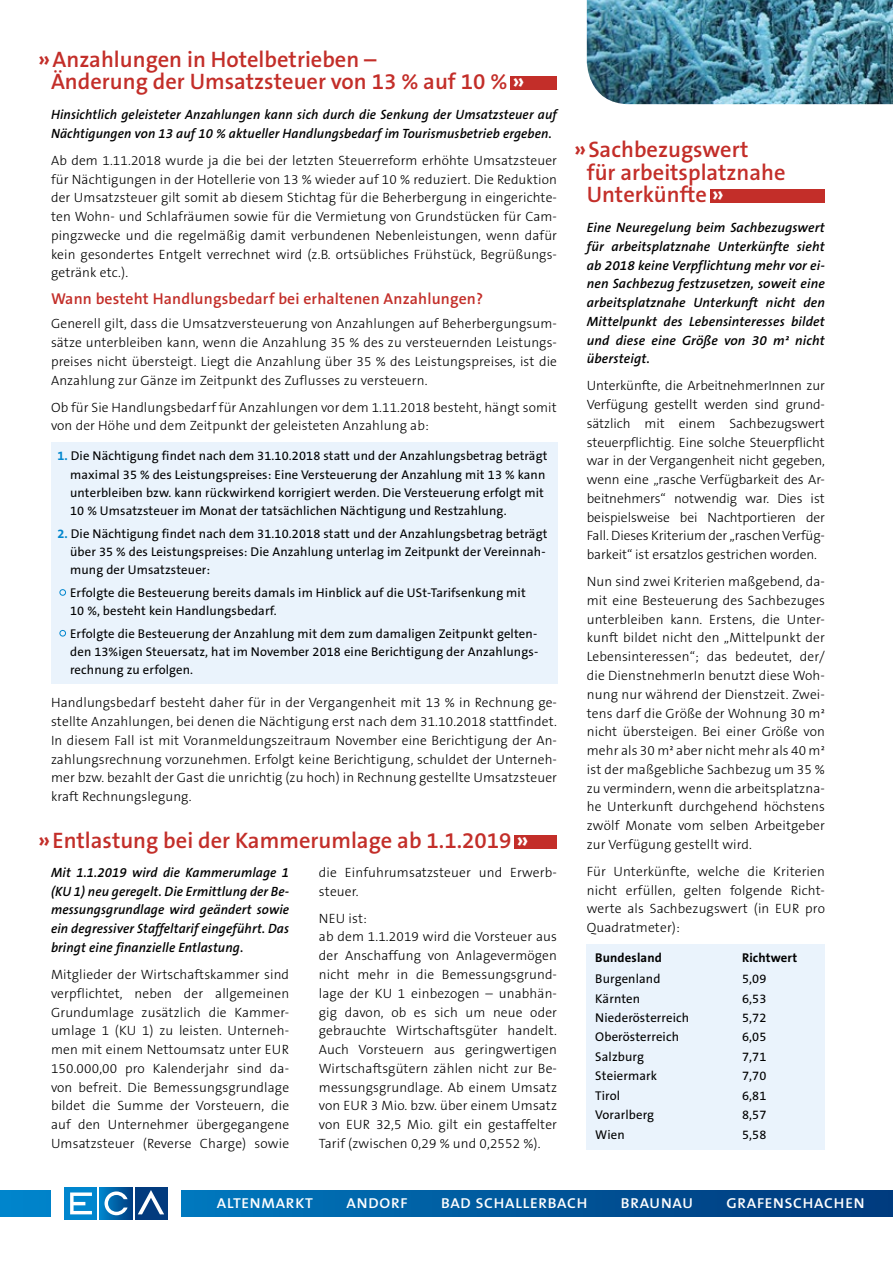
<style>
.page{position:relative;width:893px;height:1263px;background:#fff}
.page>*{position:absolute;margin:0;border:0;box-sizing:border-box;transform-origin:0 0}
.t1{font:600 22.5px/22.5px "The Sans B6";color:#c32e29}
.t2{font:600 15.75px "The Sans B6";letter-spacing:.01em;color:#c32e29}
.t3{font:600 14.4px "The Sans B6";letter-spacing:.05em;color:#fff;scale:1.06 1}
.t4{font:600 14.4px "The Sans B6";letter-spacing:.1em;color:#fff;scale:1.06 1}
.t5{font:300 13.5px/18.8px "The Sans B3";letter-spacing:.01em;color:#000;text-align:justify}
.t6{font:italic 600 13.5px/18.8px "The Sans B6";letter-spacing:.01em;color:#000;text-align:justify}
.t7{font:12.75px/18.3px "The Sans B5 Plain";letter-spacing:.01em;color:#000}
.t8{font:700 12.75px "The Sans B7";letter-spacing:.01em;color:#000}
.s1{font-family:"The Sans B7";font-weight:700}
.s2{font-family:"The Sans B7";font-weight:700;color:#fff}
.s3{font-family:"The Sans B7";font-weight:700;color:#0086ce}
</style>
<div class="page">
<div style="left:51px;top:442px;width:506px;height:242px;background:#eaf3fc"></div>
<div style="left:587px;top:944px;width:238px;height:205px;background:#eaf3fc"></div>
<div style="left:511px;top:76px;width:46px;height:14px;background:#c32e29"></div>
<div style="left:515px;top:835px;width:42px;height:13px;background:#c32e29"></div>
<div style="left:710px;top:189px;width:115px;height:13px;background:#c32e29"></div>
<div style="left:60px;top:589px;width:6px;height:7px;border:1px solid #0086ce;border-radius:50%"></div>
<svg style="left:60px;top:630px;width:6px;height:6px"></svg>
<img style="left:587px;top:0;width:306px;height:104px">
<img style="left:0;top:1191px;width:893px;height:25px">
<div style="left:51px;top:1183px;width:129px;height:42px;background:#fff"></div>
<div style="left:64px;top:1187px;width:33px;height:32px;background:#0086ce"></div>
<svg style="left:70px;top:1192px;width:22px;height:22px"></svg>
<svg style="left:100px;top:1187px;width:32px;height:32px"></svg>
<svg style="left:105px;top:1191px;width:23px;height:24px"></svg>
<div style="left:135px;top:1187px;width:33px;height:32px;background:#023b7e"></div>
<svg style="left:138px;top:1190px;width:26px;height:24px"></svg>
<h1 class="t1" style="left:51px;top:49px;width:475px;text-indent:-13px"><span class="s1">»</span>Anzahlungen in Hotelbetrieben –<br>Änderung der U msatzsteuer von 13 % auf 10 % <span class="s2">»</span></h1>
<p class="t6" style="left:51px;top:106px;width:507px">Hinsichtlich geleisteter Anzahlungen kann sich durch die Senkung der Umsatzsteuer auf<br>Nächtigungen von 13 auf 10 % aktueller Handlungsbedarf im Tourismusbetrieb ergeben.</p>
<p class="t5" style="left:51px;top:152px;width:507px">Ab dem 1.11.2018 wurde ja die bei der letzten Steuerreform erhöhte Umsatzsteuer für Nächtigungen in der Hotellerie von 13 % wieder auf 10 % reduziert. Die Reduktion der Umsatzsteuer gilt somit ab diesem Stichtag für die Beherbergung in eingerichte&shy;ten Wohn- und Schlafräumen sowie für die Vermietung von Grundstücken für Cam&shy;pingzwecke und die regelmäßig damit verbundenen Nebenleistungen, wenn dafür kein gesondertes Entgelt verrechnet wird (z.B. ortsübliches Frühstück, Begrüßungs&shy;getränk etc.).</p>
<p class="t2" style="left:51px;top:291px;width:434px">Wann besteht Handlungsbedarf bei erhaltenen Anzahlungen?</p>
<p class="t5" style="left:51px;top:315px;width:507px">Generell gilt, dass die Umsatzversteuerung von Anzahlungen auf Beherbergungsum&shy;sätze unterbleiben kann, wenn die Anzahlung 35 % des zu versteuernden Leistungs&shy;preises nicht übersteigt. Liegt die Anzahlung über 35 % des Leistungspreises, ist die Anzahlung zur Gänze im Zeitpunkt des Zuflusses zu versteuern.</p>
<p class="t5" style="left:51px;top:398px;width:507px">Ob für Sie Handlungsbedarf für Anzahlungen vor dem 1.11.2018 besteht, hängt somit von der Höhe und dem Zeitpunkt der geleisteten Anzahlung ab:</p>
<p class="t7" style="left:70px;top:448px;width:479px;text-indent:-13px"><span class="s3">1.</span> Die Nächtigung findet nach dem 31.10.2018 statt und der Anzahlungsbetrag beträgt maximal 35 % des Leistungspreises: Eine Versteuerung der Anzahlung mit 13 % kann unterbleiben bzw. kann rückwirkend korrigiert werden. Die Versteuerung erfolgt mit 10 % Umsatzsteuer im Monat der tatsächlichen Nächtigung und Restzahlung.</p>
<p class="t7" style="left:70px;top:525px;width:479px;text-indent:-13px"><span class="s3">2.</span> Die Nächtigung findet nach dem 31.10.2018 statt und der Anzahlungsbetrag beträgt über 35 % des Leistungspreises: Die Anzahlung unterlag im Zeitpunkt der Vereinnah&shy;mung der Umsatzsteuer:</p>
<p class="t7" style="left:70px;top:584px;width:457px">Erfolgte die Besteuerung bereits damals im Hinblick auf die USt-Tarifsenkung mit<br>10 %, besteht kein Handlungsbedarf.</p>
<p class="t7" style="left:70px;top:625px;width:470px;text-align:justify">Erfolgte die Besteuerung der Anzahlung mit dem zum damaligen Zeitpunkt gelten&shy;den 13%igen Steuersatz, hat im November 2018 eine Berichtigung der Anzahlungs&shy;rechnung zu erfolgen.</p>
<p class="t5" style="left:51px;top:694px;width:507px">Handlungsbedarf besteht daher für in der Vergangenheit mit 13 % in Rechnung ge&shy;stellte Anzahlungen, bei denen die Nächtigung erst nach dem 31.10.2018 stattfindet.<br>In diesem Fall ist mit Voranmeldungszeitraum November eine Berichtigung der An&shy;zahlungsrechnung vorzunehmen. Erfolgt keine Berichtigung, schuldet der Unterneh&shy;mer bzw. bezahlt der Gast die unrichtig (zu hoch) in Rechnung gestellte Umsatzsteuer kraft Rechnungslegung.</p>
<h1 class="t1" style="left:38px;top:831px;width:492px"><span class="s1">»</span>Entlastung bei der Kammerumlage ab 1.1.2019 <span class="s2">»</span></h1>
<p class="t6" style="left:51px;top:864px;width:240px">Mit 1.1.2019 wird die Kammerumlage 1 (KU 1) neu geregelt. Die Ermittlung der Be&shy;messungsgrundlage wird geändert sowie ein degressiver Staffeltarif eingeführt. Das bringt eine finanzielle Entlastung.</p>
<p class="t5" style="left:51px;top:966px;width:240px">Mitglieder der Wirtschaftskammer sind verpflichtet, neben der allgemeinen Grundumlage zusätzlich die Kammer&shy;umlage 1 (KU 1) zu leisten. Unterneh&shy;men mit einem Nettoumsatz unter EUR 150.000,00 pro Kalenderjahr sind da&shy;von befreit. Die Bemessungsgrundlage bildet die Summe der Vorsteuern, die auf den Unternehmer übergegangene Umsatzsteuer (Reverse Charge) sowie</p>
<p class="t5" style="left:319px;top:864px;width:240px">die Einfuhrumsatzsteuer und Erwerb&shy;steuer.</p>
<p class="t5" style="left:319px;top:910px;width:240px;text-align:left">NEU ist:<br>ab dem 1.1.2019 wird die Vorsteuer aus der Anschaffung von Anlagevermögen nicht mehr in die Bemessungsgrund&shy;lage der KU 1 einbezogen – unabhän&shy;gig davon, ob es sich um neue oder gebrauchte Wirtschaftsgüter handelt.<br>Auch Vorsteuern aus geringwertigen Wirtschaftsgütern zählen nicht zur Be&shy;messungsgrundlage. Ab einem Umsatz von EUR 3 Mio. bzw. über einem Umsatz von EUR 32,5 Mio. gilt ein gestaffelter Tarif (zwischen 0,29 % und 0,2552 %).</p>
<h1 class="t1" style="left:587px;top:140px;width:200px;text-indent:-13px"><span class="s1">»</span>Sachbezugswert<br>für arbeitsplatznahe<br>U nterkünfte <span class="s2">»</span></h1>
<p class="t6" style="left:587px;top:219px;width:240px">Eine Neuregelung beim Sachbezugswert für arbeitsplatznahe Unterkünfte sieht ab 2018 keine Verpflichtung mehr vor ei&shy;nen Sachbezug festzusetzen, soweit eine arbeitsplatznahe Unterkunft nicht den Mittelpunkt des Lebensinteresses bildet und diese eine Größe von 30 m² nicht übersteigt.</p>
<p class="t5" style="left:587px;top:377px;width:240px">Unterkünfte, die ArbeitnehmerInnen zur Verfügung gestellt werden sind grund&shy;sätzlich mit einem Sachbezugswert steuerpflichtig. Eine solche Steuerpflicht war in der Vergangenheit nicht gegeben, wenn eine „rasche Verfügbarkeit des Ar&shy;beitnehmers“ notwendig war. Dies ist beispielsweise bei Nachtportieren der Fall. Dieses Kriterium der „raschen Verfüg&shy;barkeit“ ist ersatzlos gestrichen worden.</p>
<p class="t5" style="left:587px;top:573px;width:240px">Nun sind zwei Kriterien maßgebend, da&shy;mit eine Besteuerung des Sachbezuges unterbleiben kann. Erstens, die Unter&shy;kunft bildet nicht den „Mittelpunkt der Lebensinteressen“; das bedeutet, der/ die DienstnehmerIn benutzt diese Woh&shy;nung nur während der Dienstzeit. Zwei&shy;tens darf die Größe der Wohnung 30 m² nicht übersteigen. Bei einer Größe von mehr als 30 m² aber nicht mehr als 40 m² ist der maßgebliche Sachbezug um 35 % zu vermindern, wenn die arbeitsplatzna&shy;he Unterkunft durchgehend höchstens zwölf Monate vom selben Arbeitgeber zur Verfügung gestellt wird.</p>
<p class="t5" style="left:587px;top:863px;width:240px">Für Unterkünfte, welche die Kriterien nicht erfüllen, gelten folgende Richt&shy;werte als Sachbezugswert (in EUR pro Quadratmeter):</p>
<p class="t8" style="left:595px;top:951px;width:68px">Bundesland</p>
<p class="t8" style="left:742px;top:951px;width:57px">Richtwert</p>
<p class="t7" style="left:595px;top:970px;width:67px">Burgenland</p>
<p class="t7" style="left:742px;top:970px;width:26px">5,09</p>
<p class="t7" style="left:595px;top:990px;width:46px">Kärnten</p>
<p class="t7" style="left:742px;top:990px;width:26px">6,53</p>
<p class="t7" style="left:595px;top:1009px;width:95px">Niederösterreich</p>
<p class="t7" style="left:742px;top:1009px;width:26px">5,72</p>
<p class="t7" style="left:595px;top:1029px;width:85px">Oberösterreich</p>
<p class="t7" style="left:742px;top:1029px;width:26px">6,05</p>
<p class="t7" style="left:595px;top:1048px;width:50px">Salzburg</p>
<p class="t7" style="left:742px;top:1048px;width:26px">7,71</p>
<p class="t7" style="left:595px;top:1068px;width:63px">Steiermark</p>
<p class="t7" style="left:742px;top:1068px;width:26px">7,70</p>
<p class="t7" style="left:595px;top:1087px;width:26px">Tirol</p>
<p class="t7" style="left:742px;top:1087px;width:26px">6,81</p>
<p class="t7" style="left:595px;top:1107px;width:60px">Vorarlberg</p>
<p class="t7" style="left:742px;top:1107px;width:26px">8,57</p>
<p class="t7" style="left:595px;top:1126px;width:31px">Wien</p>
<p class="t7" style="left:742px;top:1126px;width:26px">5,58</p>
<p class="t3" style="left:217px;top:1195px;width:66px">Altenmark</p>
<p class="t3" style="left:305px;top:1195px;width:9px">t</p>
<p class="t3" style="left:346px;top:1195px;width:59px">Andorf</p>
<p class="t4" style="left:441px;top:1195px;width:102px">Bad Schallerba</p>
<p class="t3" style="left:567px;top:1195px;width:18px">ch</p>
<p class="t3" style="left:621px;top:1195px;width:69px">Braunau</p>
<p class="t3" style="left:726px;top:1195px;width:132px">Grafenschach en</p>
</div>
